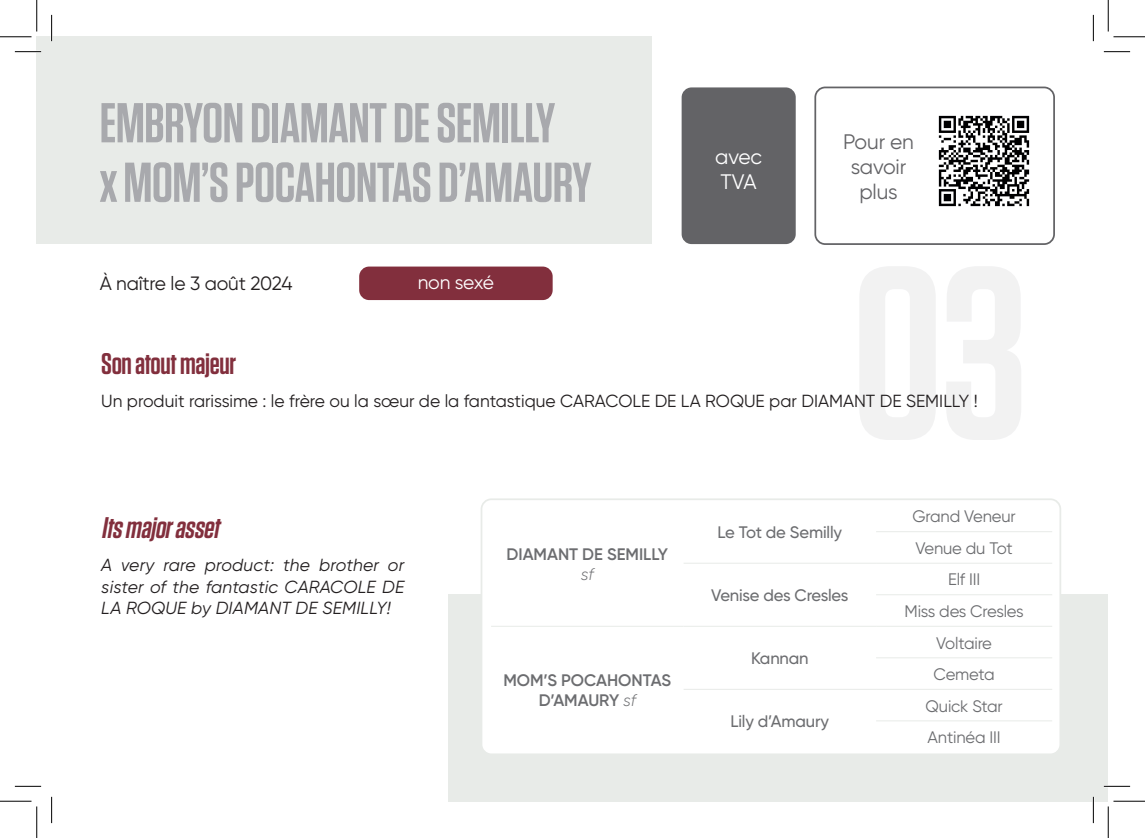
<style>
.page{position:relative;width:1145px;height:838px;background:#fff}
.page>*{position:absolute;margin:0;border:0;box-sizing:border-box;transform-origin:0 0}
.t1{font:600 56px/59.5px "Tungsten";letter-spacing:-.01em;color:#a8a9ad}
.t2{font:600 29.75px "Tungsten";letter-spacing:-.01em;color:#822f3d}
.t3{font:italic 600 29.75px "Tungsten";color:#822f3d}
.t4{font:21px/25.2px "Gilroy";letter-spacing:-.01em;color:#636366;text-align:center}
.t5{font:21px/25.2px "Gilroy";letter-spacing:-.01em;color:#fff}
.t6{font:19.25px "Gilroy";letter-spacing:-.01em;color:#231f20}
.t7{font:19.25px "Gilroy";letter-spacing:-.025em;color:#fff}
.t8{font:17.5px "Gilroy";color:#231f20}
.t9{font:italic 17.5px/21px "Gilroy";letter-spacing:.01em;color:#231f20;text-align:justify}
.t10{font:16.62px/31.5px "Gilroy";letter-spacing:-.01em;color:#6c6d70}
.t11{font:500 16.62px "Gilroy";letter-spacing:-.01em;color:#6c6d70}
.t12{font:600 16.62px/19.9px "Gilroy";color:#6c6d70;text-align:center}
.t13{font:italic 300 16.62px "Gilroy";color:#6c6d70}
.s1{font-weight:300;font-style:italic}
</style>
<div class="page">
<div style="left:37px;top:37px;width:615px;height:207px;background:#e8ebe8"></div>
<div style="left:448px;top:594px;width:660px;height:207px;background:#e8ebe8"></div>
<div style="left:359px;top:266px;width:194px;height:34px;background:#822f3d;border-radius:10px"></div>
<div style="left:481px;top:499px;width:579px;height:255px;background:#fff;border-radius:10px"></div>
<hr style="left:876px;top:531px;width:176px;height:1px;background:#e8ebe8">
<hr style="left:684px;top:563px;width:192px;height:1px;background:#e8ebe8">
<hr style="left:876px;top:563px;width:176px;height:1px;background:#e8ebe8">
<hr style="left:876px;top:594px;width:176px;height:1px;background:#e8ebe8">
<hr style="left:491px;top:626px;width:193px;height:1px;background:#e8ebe8">
<hr style="left:684px;top:626px;width:192px;height:1px;background:#e8ebe8">
<hr style="left:876px;top:626px;width:176px;height:1px;background:#e8ebe8">
<hr style="left:876px;top:657px;width:176px;height:1px;background:#e8ebe8">
<hr style="left:684px;top:689px;width:192px;height:1px;background:#e8ebe8">
<hr style="left:876px;top:689px;width:176px;height:1px;background:#e8ebe8">
<hr style="left:876px;top:720px;width:176px;height:1px;background:#e8ebe8">
<div style="left:481px;top:498px;width:580px;height:257px;border:2px solid #e8ebe8;border-radius:10px"></div>
<img style="left:938px;top:115px;width:92px;height:92px">
<div style="left:682px;top:87px;width:114px;height:157px;background:#636366;border-radius:10px"></div>
<div style="left:814px;top:87px;width:241px;height:158px;border:2px solid #636366;border-radius:10px"></div>
<hr style="left:15px;top:51px;width:26px;height:2px;background:#fff">
<hr style="left:1104px;top:785px;width:26px;height:2px;background:#fff">
<hr style="left:51px;top:15px;width:2px;height:26px;background:#fff">
<hr style="left:1092px;top:796px;width:2px;height:27px;background:#fff">
<svg style="left:15px;top:51px;width:26px;height:1px"></svg>
<svg style="left:1104px;top:51px;width:26px;height:1px"></svg>
<svg style="left:15px;top:786px;width:26px;height:1px"></svg>
<svg style="left:1104px;top:786px;width:26px;height:1px"></svg>
<svg style="left:51px;top:15px;width:1px;height:26px"></svg>
<svg style="left:51px;top:796px;width:1px;height:27px"></svg>
<svg style="left:1093px;top:15px;width:1px;height:26px"></svg>
<svg style="left:1093px;top:796px;width:1px;height:27px"></svg>
<hr style="left:0;top:36px;width:32px;height:1px;background:#000">
<hr style="left:1113px;top:36px;width:32px;height:1px;background:#000">
<hr style="left:0;top:800px;width:32px;height:1px;background:#000">
<hr style="left:1113px;top:800px;width:32px;height:1px;background:#000">
<hr style="left:36px;top:0;width:1px;height:31px;background:#000">
<hr style="left:36px;top:806px;width:1px;height:31px;background:#000">
<hr style="left:1108px;top:0;width:1px;height:31px;background:#000">
<hr style="left:1108px;top:806px;width:1px;height:31px;background:#000">
<h1 class="t1" style="left:100px;top:94px;width:493px">EMBRYON DIAMANT DE SEMILLY<br>x MOM’S POCAHONTAS D’AMAURY</h1>
<p class="t6" style="left:100px;top:271px;width:194px">À naître le 3 août 2024</p>
<p class="t7" style="left:418px;top:270px;width:78px">non sexé</p>
<p class="t5" style="left:715px;top:144px;width:48px">avec<br>TVA</p>
<p class="t4" style="left:843px;top:128px;width:72px">Pour en savoir plus</p>
<h2 class="t2" style="left:101px;top:347px;width:136px">Son atout majeur</h2>
<p class="t8" style="left:101px;top:390px;width:878px">Un produit rarissime : le frère ou la sœur de la fantastique CARACOLE DE LA ROQUE par DIAMANT DE SEMILLY !</p>
<h2 class="t3" style="left:101px;top:512px;width:125px">Itsmajorasset</h2>
<p class="t9" style="left:101px;top:554px;width:305px">A very rare product: the brother or sister of the fantastic CARACOLE DE LA ROQUE by DIAMANT DE SEMILLY!</p>
<p class="t12" style="left:507px;top:543px;width:163px">DIAMANT DE SEMILLY</p>
<p class="t13" style="left:581px;top:563px;width:14px">sf</p>
<p class="t12" style="left:503px;top:669px;width:169px">MOM’S POCAHONTAS<br>D’AMAURY <span class="s1">sf</span></p>
<p class="t11" style="left:718px;top:522px;width:126px">Le Tot de Semilly</p>
<p class="t11" style="left:711px;top:585px;width:139px">Venise des Cresles</p>
<p class="t11" style="left:751px;top:648px;width:59px">Kannan</p>
<p class="t11" style="left:730px;top:711px;width:100px">Lily d’Amaury</p>
<p class="t10" style="left:913px;top:500px;width:105px">Grand Veneur<br>Venue du Tot</p>
<p class="t10" style="left:904px;top:563px;width:121px;text-align:center">Elf III<br>Miss des Cresles</p>
<p class="t10" style="left:934px;top:626px;width:63px">Voltaire<br>Cemeta</p>
<p class="t10" style="left:925px;top:689px;width:79px">Quick Star<br>Antinéa III</p>
</div>
